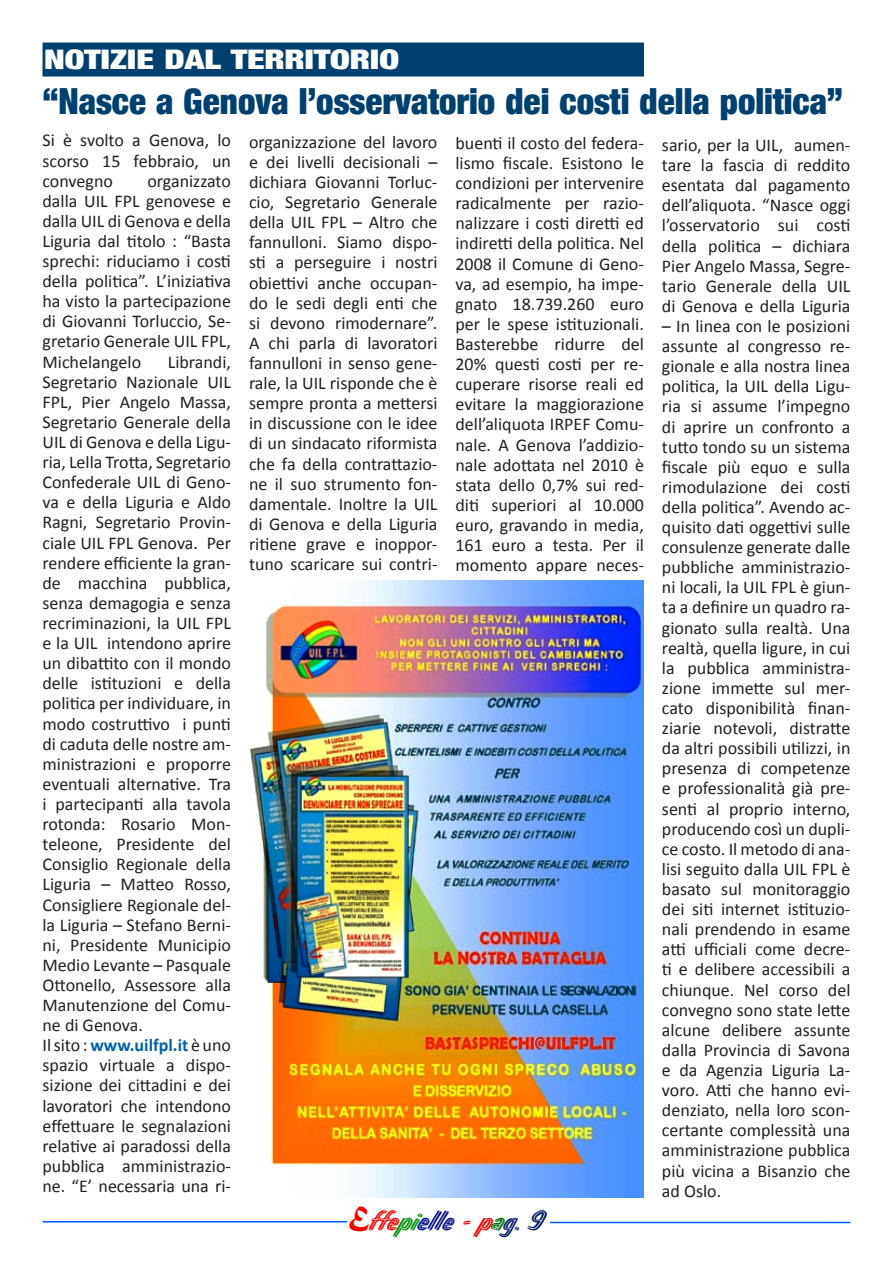
<style>
.page{position:relative;width:893px;height:1263px;background:#fff}
.page>*{position:absolute;margin:0;border:0;box-sizing:border-box;transform-origin:0 0}
.t1{font:36px "Harvest";color:#004070}
.t2{font:27px "Harvest";color:#fffffc;scale:1.32 1}
.t3{font:27px "Jest Inline";color:#fa0000}
.t4{font:18px/20.1px "Calibri";color:#231f20;text-align:justify}
.s1{font-weight:700;color:#0060b1}
.s2{color:#009107}
.s3{color:#000d8b}
.s4{color:#f90000}
.s5{color:#00730f}
.s6{color:#001a68}
</style>
<div class="page">
<hr style="left:43px;top:1221px;width:304px;height:1px;background:#005cf4">
<hr style="left:550px;top:1222px;width:300px;height:1px;background:#005cf4">
<img style="left:249px;top:580px;width:395px;height:618px">
<div style="left:43px;top:43px;width:600px;height:33px;background:#004070"></div>
<div style="left:43px;top:43px;width:601px;height:34px;border:2px solid #004070"></div>
<h2 class="t2" style="left:44px;top:44px;width:271px">NOTIZIE DAL TERRITORIO</h2>
<h1 class="t1" style="left:43px;top:81px;width:802px">“Nasce a Genova l’osservatorio dei costi della politica”</h1>
<p class="t4" style="left:43px;top:130px;width:190px">Si è svolto a Genova, lo scorso 15 febbraio, un convegno</p>
<p class="t4" style="left:43px;top:171px;width:190px;text-indent:105px">organizzato dalla UIL FPL genovese e dalla UIL di Genova e della Liguria dal titolo : “Basta sprechi: riduciamo i costi della politica”. L’iniziativa ha visto la partecipazione di Giovanni Torluccio, Se&shy;gretario Generale UIL FPL, Michelangelo</p>
<p class="t4" style="left:43px;top:352px;width:190px;text-align:left;text-indent:125px">Librandi,<br>Segretario Nazionale UIL<br>FPL, Pier Angelo Massa,<br>Segretario Generale della<br>UIL di Genova e della Ligu&shy;ria, Lella Trotta, Segretario<br>Confederale UIL di Geno&shy;va e della Liguria e Aldo<br>Ragni, Segretario Provin&shy;ciale UIL FPL Genova. Per rendere efficiente la gran&shy;de macchina pubblica, senza demagogia e senza recriminazioni, la UIL FPL e la UIL intendono aprire un dibattito con il mondo delle istituzioni e della politica per individuare, in modo costruttivo i punti di caduta delle nostre am&shy;ministrazioni e proporre eventuali alternative. Tra i partecipanti alla tavola rotonda: Rosario Mon&shy;teleone, Presidente del<br>Consiglio Regionale della<br>Liguria – Matteo Rosso,<br>Consigliere Regionale del&shy;la Liguria – Stefano Berni&shy;ni, Presidente Municipio<br>Medio Levante – Pasquale<br>Ottonello, Assessore alla<br>Manutenzione del Comu&shy;ne di Genova.<br>Il sito : <span class="s1">www.uilfpl.it</span> è uno spazio virtuale a dispo&shy;sizione dei cittadini e dei lavoratori che intendono effettuare le segnalazioni relative ai paradossi della pubblica amministrazio&shy;ne. “E’ necessaria una ri-</p>
<p class="t4" style="left:249px;top:132px;width:190px">organizzazione del lavoro e dei livelli decisionali – dichiara Giovanni Torluc&shy;cio, Segretario Generale della UIL FPL – Altro che fannulloni. Siamo dispo&shy;sti a perseguire i nostri obiettivi anche occupan&shy;do le sedi degli enti che si devono rimodernare”.<br>A chi parla di lavoratori fannulloni in senso gene&shy;rale, la UIL risponde che è sempre pronta a mettersi in discussione con le idee di un sindacato riformista che fa della contrattazio&shy;ne il suo strumento fon&shy;damentale. Inoltre la UIL di Genova e della Liguria ritiene grave e inoppor&shy;tuno scaricare sui contri-</p>
<p class="t4" style="left:455px;top:133px;width:190px">buenti il costo del federa&shy;lismo fiscale. Esistono le condizioni per intervenire radicalmente per razio&shy;nalizzare i costi diretti ed indiretti della politica. Nel 2008 il Comune di Geno&shy;va, ad esempio, ha impe&shy;gnato 18.739.260 euro per le spese istituzionali.<br>Basterebbe ridurre del 20% questi costi per re&shy;cuperare risorse reali ed evitare la maggiorazione dell’aliquota IRPEF Comu&shy;nale. A Genova l’addizio&shy;nale adottata nel 2010 è stata dello 0,7% sui red&shy;diti superiori al 10.000 euro, gravando in media, 161 euro a testa. Per il momento appare neces-</p>
<p class="t4" style="left:662px;top:135px;width:190px">sario, per la UIL, aumen&shy;tare la fascia di reddito esentata dal pagamento dell’aliquota. “Nasce oggi l’osservatorio sui costi della politica – dichiara Pier Angelo Massa, Segre&shy;tario Generale della UIL di Genova e della Liguria</p>
<p class="t4" style="left:662px;top:316px;width:190px">– In linea con le posizioni assunte al congresso re&shy;gionale e alla nostra linea politica, la UIL della Ligu&shy;ria si assume l’impegno di aprire un confronto a tutto tondo su un sistema fiscale più equo e sulla rimodulazione dei costi della politica”. Avendo ac&shy;quisito dati oggettivi sulle consulenze generate dalle pubbliche amministrazio&shy;ni locali, la UIL FPL è giun&shy;ta a definire un quadro ra&shy;gionato sulla realtà. Una realtà, quella ligure, in cui la pubblica amministra&shy;zione immette sul mer&shy;cato disponibilità finan&shy;ziarie notevoli, distratte da altri possibili utilizzi, in presenza di competenze e professionalità già pre&shy;senti al proprio interno, producendo così un dupli&shy;ce costo. Il metodo di ana&shy;lisi seguito dalla UIL FPL è basato sul monitoraggio dei siti internet istituzio&shy;nali prendendo in esame atti ufficiali come decre&shy;ti e delibere accessibili a chiunque. Nel corso del convegno sono state lette alcune delibere assunte dalla Provincia di Savona e da Agenzia Liguria La&shy;voro. Atti che hanno evi&shy;denziato, nella loro scon&shy;certante complessità una amministrazione pubblica più vicina a Bisanzio che ad Oslo.</p>
<h2 class="t3" style="left:349px;top:1204px;width:196px"><sup>E</sup>ffe<span class="s2">pi</span><span class="s3">elle</span> - <span class="s4">p</span><span class="s5">a</span><span class="s6">g. 9</span></h2>
</div>
